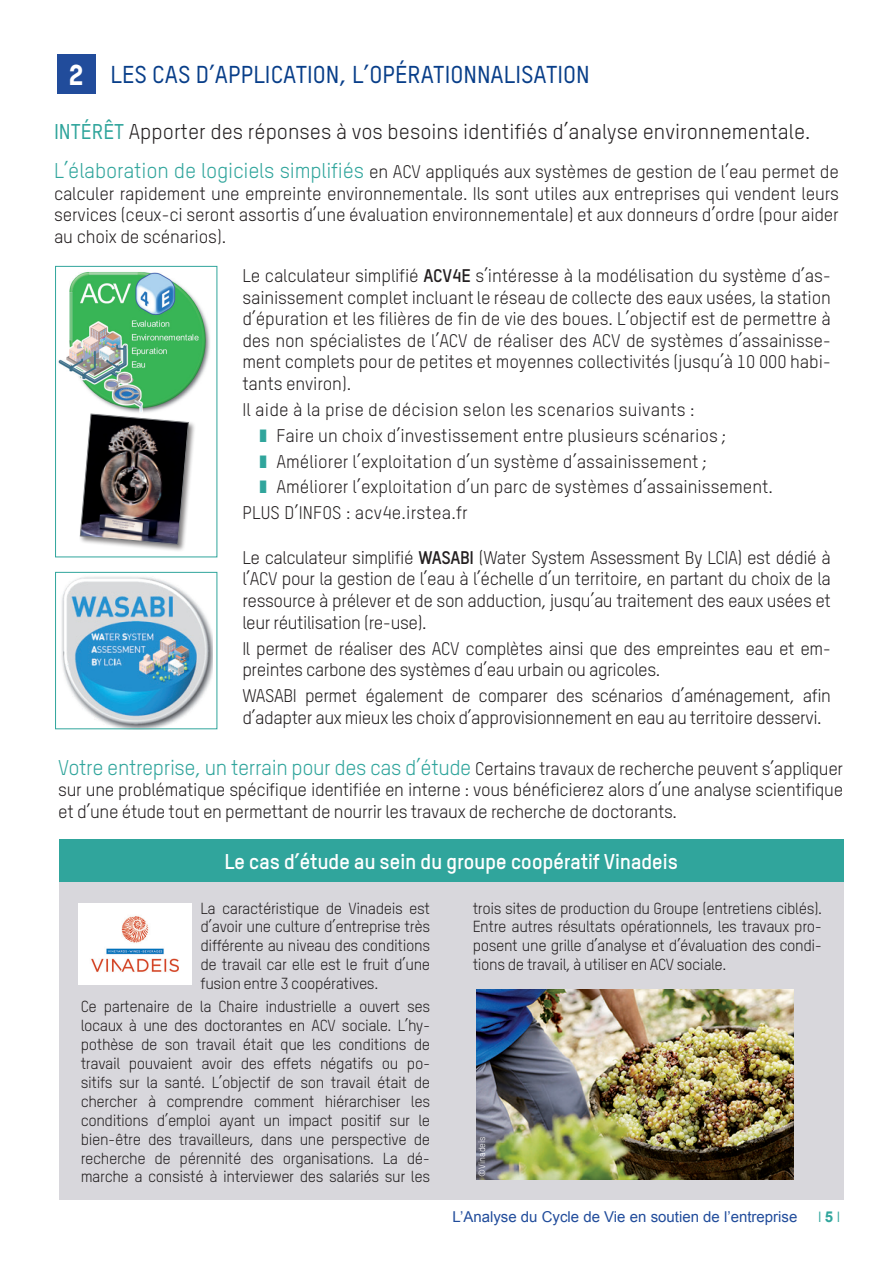
<style>
.page{position:relative;width:893px;height:1263px;background:#fff}
.page>*{position:absolute;margin:0;border:0;box-sizing:border-box;transform-origin:0 0}
.t1{font:500 24px "TSTAR";color:#083e89}
.t2{font:21px "TSTAR";color:#231f20}
.t3{font:700 21px "TSTAR";letter-spacing:-.02em;color:#fff}
.t4{font:18px/21.6px "TSTAR";letter-spacing:-.02em;color:#231f20;text-align:justify}
.t5{font:18px "TSTAR";color:#231f20}
.t6{font:18px "TSTAR";letter-spacing:.01em;color:#231f20}
.t7{font:15.75px/18.9px "TSTAR";letter-spacing:-.025em;color:#231f20;text-align:justify}
.t8{font:15px "Arial";color:#214c9b}
.t9{font:700 15px "Arial";color:#30a59c}
.t10{font:9px "TSTAR";color:#fff}
.s1{font-family:"TSTAR Headline";font-weight:400;font-size:28.5px;color:#fff}
.s2{font-weight:500;color:#30a59c}
.s3{font-size:21px;color:#30a59c}
.s4{font-weight:700}
</style>
<div class="page">
<img style="left:59px;top:571px;width:153px;height:156px">
<img style="left:58px;top:272px;width:152px;height:141px">
<div style="left:55px;top:266px;width:162px;height:291px;border:1px solid #30a59c"></div>
<div style="left:57px;top:54px;width:38px;height:40px;background:#214c9b"></div>
<div style="left:79px;top:413px;width:117px;height:139px;background:#231f20;opacity:.55"></div>
<img style="left:80px;top:414px;width:109px;height:131px">
<div style="left:59px;top:869px;width:784px;height:330px;background:#d8d7dc"></div>
<div style="left:59px;top:839px;width:784px;height:43px;background:#30a59c"></div>
<img style="left:79px;top:904px;width:113px;height:81px">
<div style="left:55px;top:572px;width:162px;height:157px;border:1px solid #30a59c"></div>
<img style="left:477px;top:990px;width:316px;height:189px">
<h1 class="t1" style="left:69px;top:60px;width:54px"><span class="s1">2</span> LES</h1>
<h1 class="t1" style="left:152px;top:60px;width:13px">CAS</h1>
<h1 class="t1" style="left:196px;top:60px;width:31px">D’APPLICATI</h1>
<h1 class="t1" style="left:313px;top:60px;width:106px">ON, L’OPéRATI</h1>
<h1 class="t1" style="left:450px;top:60px;width:25px">ONNALISATI</h1>
<h1 class="t1" style="left:563px;top:60px;width:24px">ON</h1>
<p class="t2" style="left:54px;top:119px;width:758px"><span class="s2">Intérêt</span> Apporter des réponses à vos besoins identifiés d’analyse environnementale.</p>
<p class="t4" style="left:54px;top:161px;width:787px"><span class="s3">L’élaboration de logiciels simplifiés</span> en ACV appliqués aux systèmes de gestion de l’eau permet de calculer rapidement une empreinte environnementale. Ils sont utiles aux entreprises qui vendent leurs services (ceux-ci seront assortis d’une évaluation environnementale) et aux donneurs d’ordre (pour aider au choix de scénarios).</p>
<p class="t4" style="left:242px;top:265px;width:590px">Le calculateur simplifié <span class="s4">ACV4E</span> s’intéresse à la modélisation du système d’as&shy;sainissement complet incluant le réseau de collecte des eaux usées, la station d’épuration et les filières de fin de vie des boues. L’objectif est de permettre à des non spécialistes de l’ACV de réaliser des ACV de systèmes d’assainisse&shy;ment complets pour de petites et moyennes collectivités (jusqu’à 10 000 habi&shy;tants environ).</p>
<p class="t6" style="left:242px;top:399px;width:454px">Il aide à la prise de décision selon les scenarios suivants :</p>
<p class="t5" style="left:276px;top:424px;width:451px">Faire un choix d’investissement entre plusieurs scénarios ;</p>
<p class="t5" style="left:276px;top:450px;width:432px">Améliorer l’exploitation d’un système d’assainissement ;</p>
<p class="t5" style="left:276px;top:476px;width:498px">Améliorer l’exploitation d’un parc de systèmes d’assainissement.</p>
<p class="t4" style="left:242px;top:502px;width:20px">Plus</p>
<p class="t4" style="left:284px;top:502px;width:24px">d’infos</p>
<p class="t6" style="left:346px;top:502px;width:123px">: acv4e.irstea.fr</p>
<p class="t4" style="left:242px;top:546px;width:590px">Le calculateur simplifié <span class="s4">WASABI</span> (Water System Assessment By LCIA) est dédié à l’ACV pour la gestion de l’eau à l’échelle d’un territoire, en partant du choix de la ressource à prélever et de son adduction, jusqu’au traitement des eaux usées et leur réutilisation (re-use).</p>
<p class="t4" style="left:242px;top:637px;width:590px">Il permet de réaliser des ACV complètes ainsi que des empreintes eau et em&shy;preintes carbone des systèmes d’eau urbain ou agricoles.</p>
<p class="t4" style="left:242px;top:685px;width:590px">WASABI permet également de comparer des scénarios d’aménagement, afin d’adapter aux mieux les choix d’approvisionnement en eau au territoire desservi.</p>
<p class="t4" style="left:58px;top:757px;width:786px"><span class="s3">Votre entreprise, un terrain pour des cas d’étude</span> Certains travaux de recherche peuvent s’appliquer sur une problématique spécifique identifiée en interne : vous bénéficierez alors d’une analyse scientifique et d’une étude tout en permettant de nourrir les travaux de recherche de doctorants.</p>
<p class="t3" style="left:224px;top:848px;width:455px">Le cas d’étude au sein du groupe coopératif Vinadeis</p>
<p class="t7" style="left:201px;top:898px;width:231px">La caractéristique de Vinadeis est d’avoir une culture d’entreprise très différente au niveau des conditions de travail car elle est le fruit d’une fusion entre 3 coopératives.</p>
<p class="t7" style="left:81px;top:997px;width:351px">Ce partenaire de la Chaire industrielle a ouvert ses locaux à une des doctorantes en ACV sociale. L’hy&shy;pothèse de son travail était que les conditions de travail pouvaient avoir des effets négatifs ou po&shy;sitifs sur la santé. L’objectif de son travail était de chercher à comprendre comment hiérarchiser les conditions d’emploi ayant un impact positif sur le bien-être des travailleurs, dans une perspective de recherche de pérennité des organisations. La dé&shy;marche a consisté à interviewer des salariés sur les</p>
<p class="t7" style="left:473px;top:898px;width:351px">trois sites de production du Groupe (entretiens ciblés).<br>Entre autres résultats opérationnels, les travaux pro&shy;posent une grille d’analyse et d’évaluation des condi&shy;tions de travail, à utiliser en ACV sociale.</p>
<p class="t10" style="left:476px;top:1177px;width:42px;rotate:-90deg">©Vinadeis</p>
<p class="t8" style="left:452px;top:1207px;width:346px">L’Analyse du Cycle de Vie en soutien de l’entreprise</p>
<p class="t9" style="left:825px;top:1207px;width:10px">5</p>
</div>
